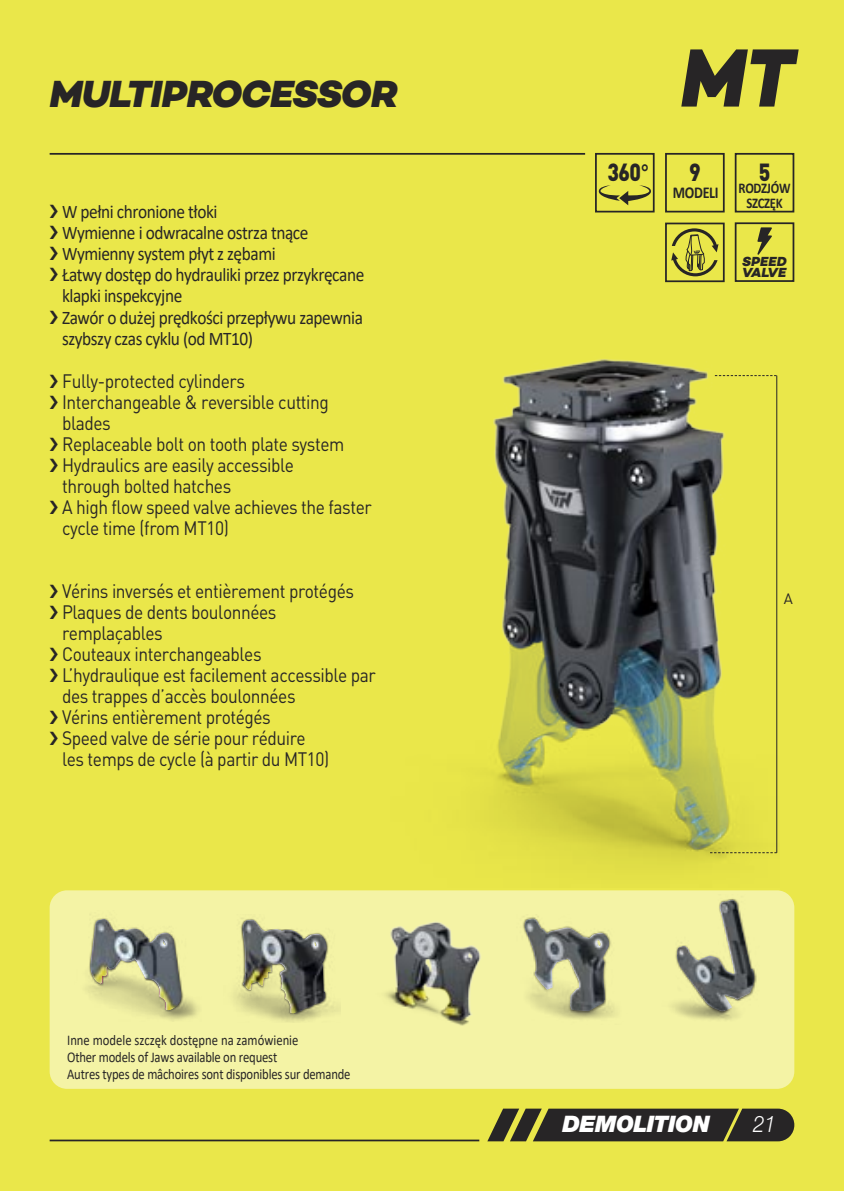
<style>
.page{position:relative;width:844px;height:1191px;background:#fff}
.page>*{position:absolute;margin:0;border:0;box-sizing:border-box;transform-origin:0 0}
.t1{font:italic 800 84px "Campton";color:#272526;scale:.9 1}
.t2{font:italic 800 38.5px "Campton";letter-spacing:-.025em;color:#272526}
.t3{font:900 24.5px "DIN";color:#272526;scale:.85 1}
.t4{font:italic 900 22.75px "Helvetica Neue LT Std";letter-spacing:-.025em;color:#fff}
.t5{font:italic 300 22.75px "Helvetica Neue LT Std";color:#fff;scale:.9 1}
.t6{font:19.25px/21px "DIN";letter-spacing:-.025em;color:#272526;scale:.9 1}
.t7{font:19.25px/21px "Calibri";letter-spacing:-.025em;color:#272526;scale:.9 1}
.t8{font:700 16.62px "Calibri";letter-spacing:-.025em;color:#272526;scale:.85 1}
.t9{font:14.88px/16.6px "Calibri";letter-spacing:-.015em;color:#272526;scale:.85 1}
.t10{font:700 14.88px/14.9px "Calibri";letter-spacing:-.025em;color:#272526;text-align:center;scale:.85 1}
.t11{font:14.88px "DIN";color:#272526}
.t12{font:italic 800 13.47px/11.2px "Campton";letter-spacing:-.005em;color:#272526}
.s1{font-weight:500;font-size:20.47px}
</style>
<div class="page">
<div style="left:0;top:0;width:843px;height:1191px;background:#eae74a"></div>
<svg style="left:487px;top:1108px;width:307px;height:33px;background:#3c3a29"></svg>
<div style="left:50px;top:890px;width:744px;height:198px;background:#f4f3a5;border-radius:17px"></div>
<img style="left:492px;top:359px;width:286px;height:507px">
<svg style="left:710px;top:852px;width:66px;height:1px"></svg>
<svg style="left:714px;top:375px;width:62px;height:1px"></svg>
<hr style="left:776px;top:375px;width:1px;height:478px;background:#272526">
<img style="left:523px;top:917px;width:92px;height:102px">
<img style="left:543px;top:927px;width:30px;height:6px">
<img style="left:672px;top:898px;width:85px;height:122px">
<img style="left:750px;top:968px;width:4px;height:22px">
<hr style="left:50px;top:1139px;width:429px;height:2px;background:#272526">
<svg style="left:671px;top:212px;width:47px;height:71px"></svg>
<div style="left:665px;top:223px;width:59px;height:59px;border:2px solid #272526"></div>
<hr style="left:50px;top:153px;width:535px;height:2px;background:#272526">
<svg style="left:757px;top:227px;width:14px;height:28px"></svg>
<div style="left:734px;top:222px;width:60px;height:60px;border:2px solid #272526"></div>
<div style="left:734px;top:153px;width:60px;height:59px;border:2px solid #272526"></div>
<div style="left:595px;top:153px;width:59px;height:59px;border:2px solid #272526"></div>
<svg style="left:598px;top:185px;width:53px;height:20px"></svg>
<div style="left:665px;top:153px;width:59px;height:59px;border:2px solid #272526"></div>
<img style="left:86px;top:918px;width:113px;height:103px">
<img style="left:123px;top:928px;width:15px;height:8px">
<img style="left:233px;top:918px;width:106px;height:104px">
<img style="left:385px;top:921px;width:96px;height:105px">
<p class="t2" style="left:50px;top:74px;width:350px">MULTIPROCESSOR</p>
<p class="t7" style="left:62px;top:201px;width:337px">W pełni chronione tłoki<br>Wymienne i odwracalne ostrza tnące<br>Wymienny system płyt z zębami<br>Łatwy dostęp do hydrauliki przez przykręcane klapki inspekcyjne<br>Zawór o dużej prędkości przepływu zapewnia szybszy czas cyklu (od MT10)</p>
<p class="t6" style="left:62px;top:372px;width:345px">Fully-protected cylinders<br>Interchangeable &amp; reversible cutting blades<br>Replaceable bolt on tooth plate system<br>Hydraulics are easily accessible<br>through bolted hatches<br>A high flow speed valve achieves the faster cycle time (from MT10)</p>
<p class="t6" style="left:62px;top:582px;width:350px">Vérins inversés et entièrement protégés<br>Plaques de dents boulonnées remplaçables<br>Couteaux interchangeables<br>L’hydraulique est facilement accessible par des trappes d’accès boulonnées<br>Vérins entièrement protégés<br>Speed valve de série pour réduire<br>les temps de cycle (à partir du MT10)</p>
<p class="t9" style="left:67px;top:1031px;width:335px">Inne modele szczęk dostępne na zamówienie<br>Other models of Jaws available on request<br>Autres types de mâchoires sont disponibles sur demande</p>
<p class="t1" style="left:680px;top:36px;width:128px">MT</p>
<p class="t3" style="left:607px;top:164px;width:50px">360<span class="s1">°</span></p>
<p class="t3" style="left:689px;top:164px;width:15px">9</p>
<p class="t8" style="left:672px;top:181px;width:55px">MODELI</p>
<p class="t3" style="left:758px;top:164px;width:15px">5</p>
<p class="t10" style="left:738px;top:180px;width:63px">RODZJÓW<br>SZCZĘK</p>
<p class="t12" style="left:742px;top:255px;width:46px">SPEED<br>VALVE</p>
<p class="t11" style="left:783px;top:593px;width:11px">A</p>
<p class="t4" style="left:562px;top:1110px;width:149px">DEMOLITION</p>
<p class="t5" style="left:752px;top:1110px;width:27px">21</p>
</div>
